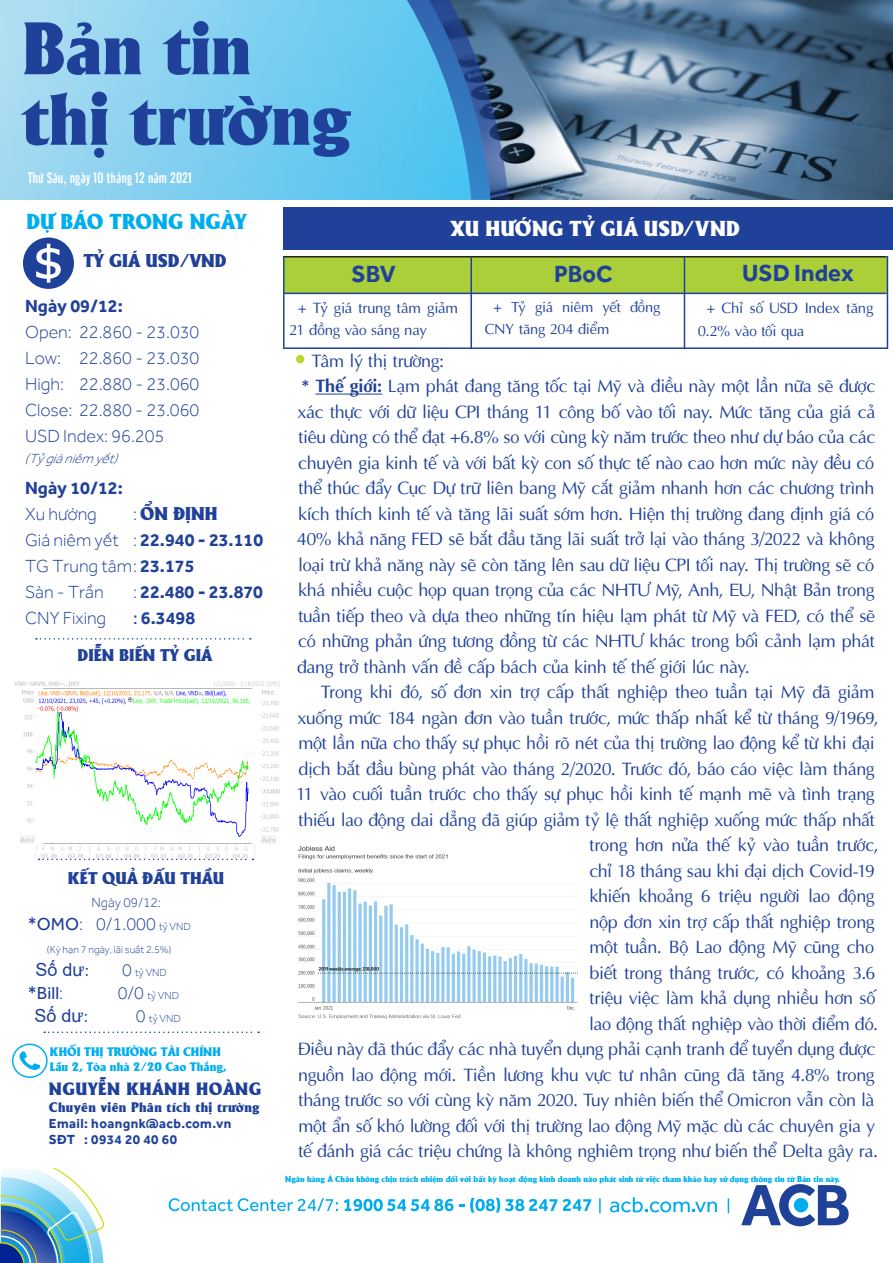
<style>
.page{position:relative;width:893px;height:1263px;background:#fff}
.page>*{position:absolute;margin:0;border:0;box-sizing:border-box;transform-origin:0 0}
.t1{font:72px/70.5px "UTM Alberta Heavy";letter-spacing:.005em;color:#20419a}
.t2{font:700 24px "Effra";color:#20419a}
.t3{font:21px "UTM Alberta Heavy";letter-spacing:.01em;color:#fff}
.t4{font:21px "UTM Alberta Heavy";color:#00aeef}
.t5{font:18px/25.5px "UTM Aptima";letter-spacing:-.025em;color:#20419a}
.t6{font:300 18px/26px "Effra";color:#20419a;text-align:justify}
.t7{font:700 18px "Effra";color:#20419a}
.t8{font:18px "UTM Alberta Heavy";color:#20419a}
.t9{font:18px "Arial";color:#20419a}
.t10{font:18px "Effra";color:#20419a}
.t11{font:17.25px "UTM Alberta Heavy";letter-spacing:.03em;color:#20419a}
.t12{font:16.5px "UTM Alberta Heavy";color:#20419a}
.t13{font:15px/22.5px "UTM Aptima";letter-spacing:-.02em;color:#20419a}
.t14{font:15px "UTM Cafeta";color:#fff}
.t15{font:14.7px/22.5px "UTM Aptima";letter-spacing:-.025em;color:#20419a}
.t16{font:700 13.5px/16.2px "Effra";letter-spacing:.03em;color:#20419a}
.t17{font:13.5px "UTM Alberta Heavy";letter-spacing:.03em;color:#20419a}
.t18{font:italic 300 13.5px "Effra";color:#20419a}
.t19{font:300 13.5px "Effra";color:#20419a}
.t20{font:12px/14.4px "UTM Alberta Heavy";color:#00aeef}
.t21{font:300 10.5px "Effra";color:#20419a}
.t22{font:8.25px "UTM Alberta Heavy";color:#00aeef}
.s1{font-family:"Effra";font-weight:300}
.s2{font-weight:700}
.s3{font-weight:300}
.s4{font-weight:400}
.s5{font-size:10.5px}
.s6{font-family:"Times New Roman"}
.s7{font-size:18px}
.s8{font-size:14.7px}
</style>
<div class="page">
<svg style="left:19px;top:1051px;width:21px;height:19px"></svg>
<div style="left:12px;top:1043px;width:36px;height:35px;border:2px solid #00aeef;border-radius:50%"></div>
<img style="left:522px;top:0;width:371px;height:200px">
<hr style="left:315px;top:394px;width:67px;height:1px;background:#20419a">
<div style="left:283px;top:207px;width:610px;height:43px;background:#20419a"></div>
<svg style="left:508px;top:0;width:14px;height:200px;background:#506b85"></svg>
<svg style="left:0;top:0;width:407px;height:200px;background:#83d0f0"></svg>
<svg style="left:407px;top:0;width:101px;height:200px;background:#448bbc"></svg>
<svg style="left:23px;top:237px;width:51px;height:52px"></svg>
<svg style="left:44px;top:1031px;width:215px;height:2px"></svg>
<svg style="left:1px;top:1169px;width:104px;height:94px"></svg>
<svg style="left:741px;top:1184px;width:108px;height:42px"></svg>
<svg style="left:599px;top:1198px;width:2px;height:15px"></svg>
<svg style="left:728px;top:1198px;width:1px;height:15px"></svg>
<svg style="left:169px;top:1198px;width:169px;height:13px"></svg>
<svg style="left:344px;top:1199px;width:109px;height:12px"></svg>
<svg style="left:459px;top:1204px;width:5px;height:3px"></svg>
<svg style="left:470px;top:1198px;width:87px;height:14px"></svg>
<svg style="left:563px;top:1199px;width:28px;height:12px"></svg>
<svg style="left:610px;top:1197px;width:107px;height:15px"></svg>
<div style="left:296px;top:355px;width:8px;height:8px;background:#bed630;border-radius:50%"></div>
<div style="left:284px;top:257px;width:603px;height:36px;background:#abcf38"></div>
<hr style="left:283px;top:256px;width:604px;height:1px;background:#231f20">
<hr style="left:284px;top:293px;width:603px;height:1px;background:#20419a">
<hr style="left:284px;top:347px;width:603px;height:2px;background:#20419a">
<hr style="left:283px;top:256px;width:2px;height:93px;background:#20419a">
<hr style="left:684px;top:257px;width:1px;height:91px;background:#20419a">
<hr style="left:470px;top:257px;width:2px;height:91px;background:#20419a">
<hr style="left:887px;top:256px;width:1px;height:93px;background:#20419a">
<img style="left:14px;top:681px;width:265px;height:178px">
<svg style="left:39px;top:859px;width:214px;height:1px"></svg>
<svg style="left:36px;top:638px;width:215px;height:2px"></svg>
<img style="left:297px;top:846px;width:281px;height:173px">
<h1 class="t1" style="left:22px;top:7px;width:329px">Bản tin thị trường</h1>
<p class="t14" style="left:28px;top:167px;width:166px">Thứ Sáu, ngày 10 tháng 12 năm 2021</p>
<p class="t4" style="left:26px;top:205px;width:222px">DỰ BÁO TRONG NGÀY</p>
<p class="t8" style="left:84px;top:247px;width:145px">TỶ GIÁ USD/VND</p>
<p class="t7" style="left:25px;top:295px;width:99px">Ngày 09/12:</p>
<p class="t6" style="left:25px;top:319px;width:176px">Open: 22.860 - 23.030<br>Low: 22.860 - 23.030<br>High: 22.880 - 23.060<br>Close: 22.880 - 23.060<br>USD Index: 96.205</p>
<p class="t7" style="left:25px;top:477px;width:99px">Ngày 10/12:</p>
<p class="t6" style="left:25px;top:501px;width:73px">Xu hướng</p>
<p class="t8" style="left:133px;top:500px;width:86px"><span class="s1">:</span> ỔN ĐỊNH</p>
<p class="t6" style="left:25px;top:527px;width:240px;text-align:left">Giá niêm yết : <span class="s2">22.940 - 23.110<br></span>TG Trung tâm: <span class="s2">23.175<br></span>Sàn - Trần</p>
<p class="t18" style="left:25px;top:451px;width:100px">(Tỷgiániêm yết)</p>
<p class="t7" style="left:133px;top:581px;width:132px"><span class="s3">:</span> 22.480 - 23.870</p>
<p class="t6" style="left:25px;top:605px;width:83px">CNY Fixing</p>
<p class="t7" style="left:133px;top:607px;width:64px"><span class="s4">:</span> 6.3498</p>
<p class="t12" style="left:78px;top:642px;width:136px">DIỄN BIẾN TỶ GIÁ</p>
<p class="t12" style="left:68px;top:866px;width:158px">KẾT QUẢ ĐẤU THẦU</p>
<p class="t19" style="left:91px;top:895px;width:71px">Ngày 09/12:</p>
<p class="t6" style="left:28px;top:911px;width:164px"><span class="s4">*OMO</span>: 0/1.000 <span class="s5">tỷ VND</span></p>
<p class="t21" style="left:47px;top:943px;width:126px">(Kỳ hạn 7 ngày, lãi suất 2.5%)</p>
<p class="t9" style="left:35px;top:958px;width:56px">Số dư<span class="s6">:</span></p>
<p class="t21" style="left:122px;top:966px;width:46px"><span class="s7">0</span> tỷ VND</p>
<p class="t10" style="left:28px;top:983px;width:37px">*Bill<span class="s3">:</span></p>
<p class="t21" style="left:118px;top:989px;width:63px"><span class="s7">0/0</span> tỷ VND</p>
<p class="t9" style="left:34px;top:1004px;width:56px">Số dư<span class="s6">:</span></p>
<p class="t21" style="left:136px;top:1012px;width:46px"><span class="s7">0</span> tỷ VND</p>
<p class="t20" style="left:50px;top:1044px;width:178px">KHỐI THỊ TRƯỜNG TÀI CHÍNH<br>Lầu 2, Tòa nhà 2/20 Cao Thắng,</p>
<p class="t11" style="left:49px;top:1076px;width:214px">NGUYỄN KHÁNH HOÀNG</p>
<p class="t17" style="left:49px;top:1097px;width:212px">Chuyên viên Phân tích thị trường</p>
<p class="t16" style="left:49px;top:1115px;width:184px">Email: hoangnk@acb.com.vn<br>SĐT : 0934 20 40 60</p>
<p class="t3" style="left:450px;top:213px;width:291px">XU HƯỚNG TỶ GIÁ USD/VND</p>
<h2 class="t2" style="left:742px;top:258px;width:113px">USD Index</h2>
<h2 class="t2" style="left:351px;top:259px;width:46px">SBV</h2>
<h2 class="t2" style="left:554px;top:259px;width:60px">PBoC</h2>
<p class="t13" style="left:289px;top:295px;width:170px;text-indent:9px">+ Tỷ giá trung tâm giảm<br>21 đồng vào sáng nay</p>
<p class="t15" style="left:485px;top:294px;width:177px;text-indent:8px">+ Tỷ giá niêm yết đồng<br>CNY tăng 204 điểm</p>
<p class="t13" style="left:698px;top:296px;width:177px;text-indent:9px"><span class="s8">+</span> Chỉ số USD Index tăng<br>0.2% vào tối qua</p>
<p class="t5" style="left:297px;top:347px;width:580px;text-indent:15px">Tâm lý thị trường:<br><span class="s2">* Thế giới:</span> Lạm phát đang tăng tốc tại Mỹ và điều này một lần nữa sẽ được xác thực với dữ liệu CPI tháng 11 công bố vào tối nay. Mức tăng của giá cả tiêu dùng có thể đạt +6.8% so với cùng kỳ năm trước theo như dự báo của các chuyên gia kinh tế và với bất kỳ con số thực tế nào cao hơn mức này đều có thể thúc đẩy Cục Dự trữ liên bang Mỹ cắt giảm nhanh hơn các chương trình kích thích kinh tế và tăng lãi suất sớm hơn. Hiện thị trường đang định giá có 40% khả năng FED sẽ bắt đầu tăng lãi suất trở lại vào tháng 3/2022 và không loại trừ khả năng này sẽ còn tăng lên sau dữ liệu CPI tối nay. Thị trường sẽ có khá nhiều cuộc họp quan trọng của các NHTƯ Mỹ, Anh, EU, Nhật Bản trong tuần tiếp theo và dựa theo những tín hiệu lạm phát từ Mỹ và FED, có thể sẽ có những phản ứng tương đồng từ các NHTƯ khác trong bối cảnh lạm phát đang trở thành vấn đề cấp bách của kinh tế thế giới lúc này.</p>
<p class="t5" style="left:296px;top:678px;width:584px;text-align:right">Trong khi đó, số đơn xin trợ cấp thất nghiệp theo tuần tại Mỹ đã giảm xuống mức 184 ngàn đơn vào tuần trước, mức thấp nhất kể từ tháng 9/1969, một lần nữa cho thấy sự phục hồi rõ nét của thị trường lao động kể từ khi đại dịch bắt đầu bùng phát vào tháng 2/2020. Trước đó, báo cáo việc làm tháng 11 vào cuối tuần trước cho thấy sự phục hồi kinh tế mạnh mẽ và tình trạng thiếu lao động dai dẳng đã giúp giảm tỷ lệ thất nghiệp xuống mức thấp nhất trong hơn nửa thế kỷ vào tuần trước,<br>chỉ 18 tháng sau khi đại dịch Covid-19<br>khiến khoảng 6 triệu người lao động<br>nộp đơn xin trợ cấp thất nghiệp trong<br>một tuần. Bộ Lao động Mỹ cũng cho<br>biết trong tháng trước, có khoảng 3.6<br>triệu việc làm khả dụng nhiều hơn số<br>lao động thất nghiệp vào thời điểm đó.<br>Điều này đã thúc đẩy các nhà tuyển dụng phải cạnh tranh để tuyển dụng được nguồn lao động mới. Tiền lương khu vực tư nhân cũng đã tăng 4.8% trong tháng trước so với cùng kỳ năm 2020. Tuy nhiên biến thể Omicron vẫn còn là một ẩn số khó lường đối với thị trường lao động Mỹ mặc dù các chuyên gia y tế đánh giá các triệu chứng là không nghiêm trọng như biến thể Delta gây ra.</p>
<p class="t22" style="left:285px;top:1173px;width:556px">Ngân hàng Á Châu không chịu trách nhiệm đối với bất kỳ hoạt động kinh doanh nào phát sinh từ việc tham khảo hay sử dụng thông tin từ Bản tin này.</p>
</div>
